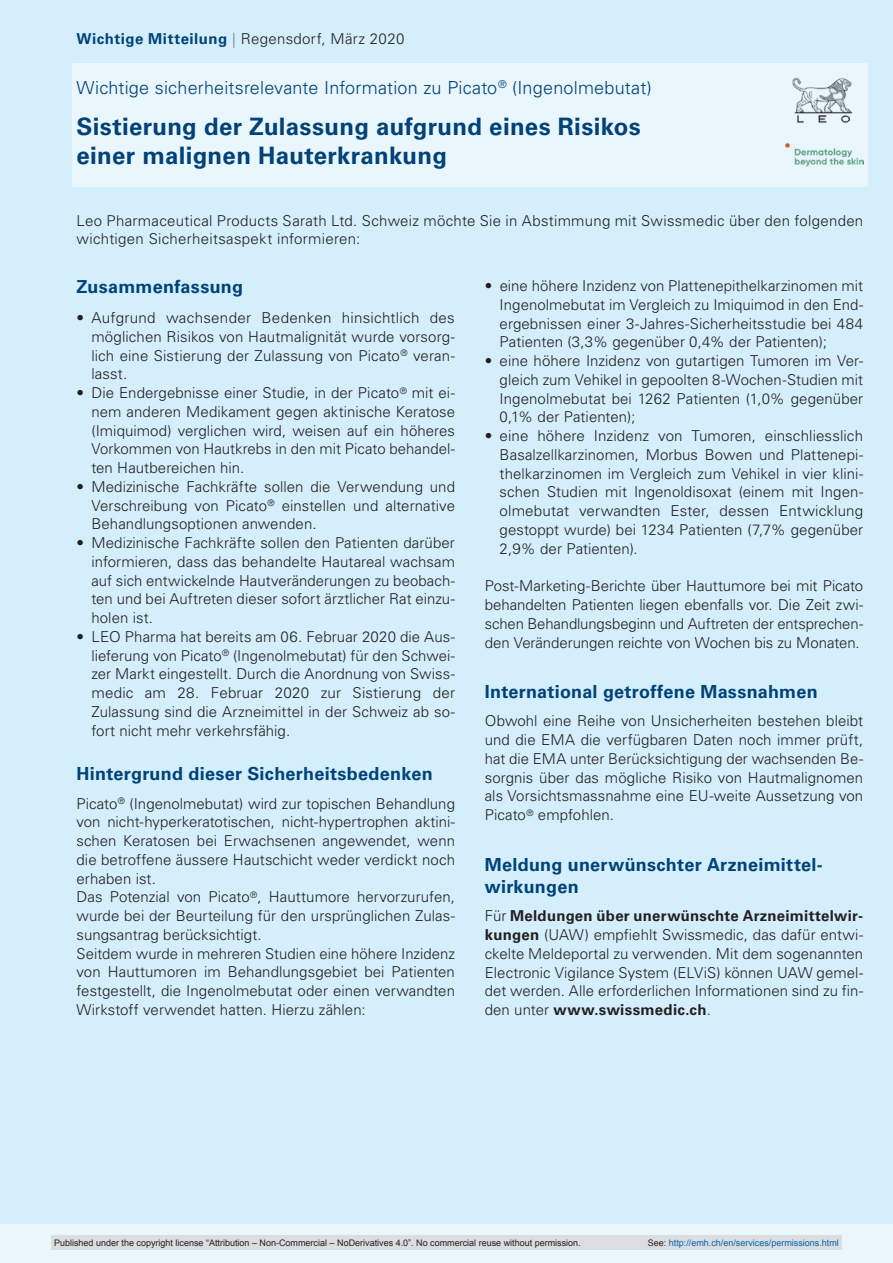
<style>
.page{position:relative;width:893px;height:1263px;background:#d4effb}
.page>*{position:absolute;margin:0;border:0;box-sizing:border-box;transform-origin:0 0}
.t1{font:700 24px/28.5px "Univers LT Std";letter-spacing:.01em;color:#004279}
.t2{font:700 18px/22.5px "Univers LT Std";letter-spacing:.015em;color:#004279}
.t3{font:300 18px "Univers LT Std";letter-spacing:.01em;color:#004279}
.t4{font:300 15px/18.8px "Univers LT Std";letter-spacing:.005em;color:#231f20;text-align:justify}
.t5{font:300 15px "Univers LT Std";letter-spacing:.025em;color:#231f20;scale:.5 1}
.t6{font:300 10.5px "Univers LT Std";letter-spacing:.015em;color:#231f20}
.t7{font:9px "Arial";color:#231f20}
.t8{font:9px "Arial";color:#0166b3}
.s1{font-weight:700;color:#004279}
.s2{font-weight:700}
.s3{color:#231f20}
</style>
<div class="page">
<div style="left:0;top:1225px;width:893px;height:38px;background:#e9f6fc"></div>
<div style="left:72px;top:64px;width:795px;height:123px;background:#e9f6fc"></div>
<img style="left:786px;top:77px;width:77px;height:90px">
<div style="left:51px;top:1235px;width:791px;height:15px;background:#dcdddf"></div>
<p class="t5" style="left:77px;top:29px;width:658px"><span class="s1">Wichtige Mitteilung</span> | Regensdorf, März 2020</p>
<p class="t3" style="left:77px;top:77px;width:577px">Wichtige sicherheitsrelevante Information zu Picato<sup>®</sup> (Ingenolmebutat)</p>
<h1 class="t1" style="left:77px;top:113px;width:566px">Sistierung der Zulassung aufgrund eines Risikos einer malignen Hauterkrankung</h1>
<p class="t4" style="left:77px;top:211px;width:788px">Leo Pharmaceutical Products Sarath Ltd. Schweiz möchte Sie in Abstimmung mit Swissmedic über den folgenden wichtigen Sicherheitsaspekt informieren:</p>
<p class="t2" style="left:77px;top:276px;width:168px">Zusammenfassung</p>
<p class="t4" style="left:91px;top:308px;width:365px;text-indent:-15px">• Aufgrund wachsender Bedenken hinsichtlich des möglichen Risikos von Hautmalignität wurde vorsorg&shy;lich eine Sistierung der Zulassung von Picato<sup>®</sup> veran&shy;lasst.</p>
<p class="t4" style="left:91px;top:383px;width:365px;text-indent:-15px">• Die Endergebnisse einer Studie, in der Picato<sup>®</sup> mit ei&shy;nem anderen Medikament gegen aktinische Keratose (Imiquimod) verglichen wird, weisen auf ein höheres Vorkommen von Hautkrebs in den mit Picato behandel&shy;ten Hautbereichen hin.</p>
<p class="t4" style="left:91px;top:477px;width:365px;text-indent:-15px">• Medizinische Fachkräfte sollen die Verwendung und Verschreibung von Picato<sup>®</sup> einstellen und alternative Behandlungsoptionen anwenden.</p>
<p class="t4" style="left:91px;top:533px;width:365px;text-indent:-15px">• Medizinische Fachkräfte sollen den Patienten darüber informieren, dass das behandelte Hautareal wachsam auf sich entwickelnde Hautveränderungen zu beobach&shy;ten und bei Auftreten dieser sofort ärztlicher Rat einzu&shy;holen ist.</p>
<p class="t4" style="left:91px;top:627px;width:365px;text-indent:-15px">• LEO Pharma hat bereits am 06. Februar 2020 die Aus&shy;lieferung von Picato<sup>®</sup> (Ingenolmebutat) für den Schwei&shy;zer Markt eingestellt. Durch die Anordnung von Swiss&shy;medic am 28. Februar 2020 zur Sistierung der Zulassung sind die Arzneimittel in der Schweiz ab so&shy;fort nicht mehr verkehrsfähig.</p>
<p class="t2" style="left:77px;top:763px;width:358px">Hintergrund dieser Sicherheitsbedenken</p>
<p class="t4" style="left:77px;top:794px;width:380px;text-align:left">Picato<sup>®</sup> (Ingenolmebutat) wird zur topischen Behandlung von nicht-hyperkeratotischen, nicht-hypertrophen aktini&shy;schen Keratosen bei Erwachsenen angewendet, wenn die betroffene äussere Hautschicht weder verdickt noch erhaben ist.<br>Das Potenzial von Picato<sup>®</sup>, Hauttumore hervorzurufen, wurde bei der Beurteilung für den ursprünglichen Zulas&shy;sungsantrag berücksichtigt.<br>Seitdem wurde in mehreren Studien eine höhere Inzidenz von Hauttumoren im Behandlungsgebiet bei Patienten festgestellt, die Ingenolmebutat oder einen verwandten Wirkstoff verwendet hatten. Hierzu zählen:</p>
<p class="t4" style="left:500px;top:277px;width:365px;text-indent:-15px">• eine höhere Inzidenz von Plattenepithelkarzinomen mit Ingenolmebutat im Vergleich zu Imiquimod in den End&shy;ergebnissen einer 3-Jahres-Sicherheitsstudie bei 484<br>Patienten (3,3% gegenüber 0,4% der Patienten);</p>
<p class="t4" style="left:500px;top:352px;width:365px;text-indent:-15px">• eine höhere Inzidenz von gutartigen Tumoren im Ver&shy;gleich zum Vehikel in gepoolten 8-Wochen-Studien mit Ingenolmebutat bei 1262 Patienten (1,0% gegenüber 0,1% der Patienten);</p>
<p class="t4" style="left:500px;top:427px;width:365px;text-indent:-15px">• eine höhere Inzidenz von Tumoren, einschliesslich Basalzellkarzinomen, Morbus Bowen und Plattenepi&shy;thelkarzinomen im Vergleich zum Vehikel in vier klini&shy;schen Studien mit Ingenoldisoxat (einem mit Ingen&shy;olmebutat verwandten Ester, dessen Entwicklung gestoppt wurde) bei 1234 Patienten (7,7% gegenüber 2,9% der Patienten).</p>
<p class="t4" style="left:485px;top:577px;width:380px">Post-Marketing-Berichte über Hauttumore bei mit Picato behandelten Patienten liegen ebenfalls vor. Die Zeit zwi&shy;schen Behandlungsbeginn und Auftreten der entsprechen&shy;den Veränderungen reichte von Wochen bis zu Monaten.</p>
<p class="t2" style="left:485px;top:681px;width:335px">International getroffene Massnahmen</p>
<p class="t4" style="left:485px;top:712px;width:380px">Obwohl eine Reihe von Unsicherheiten bestehen bleibt und die EMA die verfügbaren Daten noch immer prüft, hat die EMA unter Berücksichtigung der wachsenden Be&shy;sorgnis über das mögliche Risiko von Hautmalignomen als Vorsichtsmassnahme eine EU-weite Aussetzung von Picato<sup>®</sup> empfohlen.</p>
<p class="t2" style="left:485px;top:853px;width:340px">Meldung unerwünschter Arzneimittel&shy;wirkungen</p>
<p class="t4" style="left:485px;top:907px;width:380px">Für <span class="s2">Meldungen über unerwünschte Arzneimittelwir&shy;kungen</span> (UAW) empfiehlt Swissmedic, das dafür entwi&shy;ckelte Meldeportal zu verwenden. Mit dem sogenannten Electronic Vigilance System (ELViS) können UAW gemel&shy;det werden. Alle erforderlichen Informationen sind zu fin&shy;den unter <span class="s2">www.swissmedic.ch</span>.</p>
<p class="t6" style="left:77px;top:1235px;width:480px">LEO Pharmaceutical Products Sarath Ltd. | Eichwatt 5 | CH-8105 Regensdorf | Tel. +41 43 343 75 75</p>
<p class="t7" style="left:54px;top:1237px;width:528px">Published under the copyright license “Attribution – Non-Commercial – NoDerivatives 4.0”. No commercial reuse without permission.</p>
<p class="t8" style="left:648px;top:1237px;width:193px"><span class="s3">See:</span> http://emh.ch/en/services/permissions.html</p>
</div>
